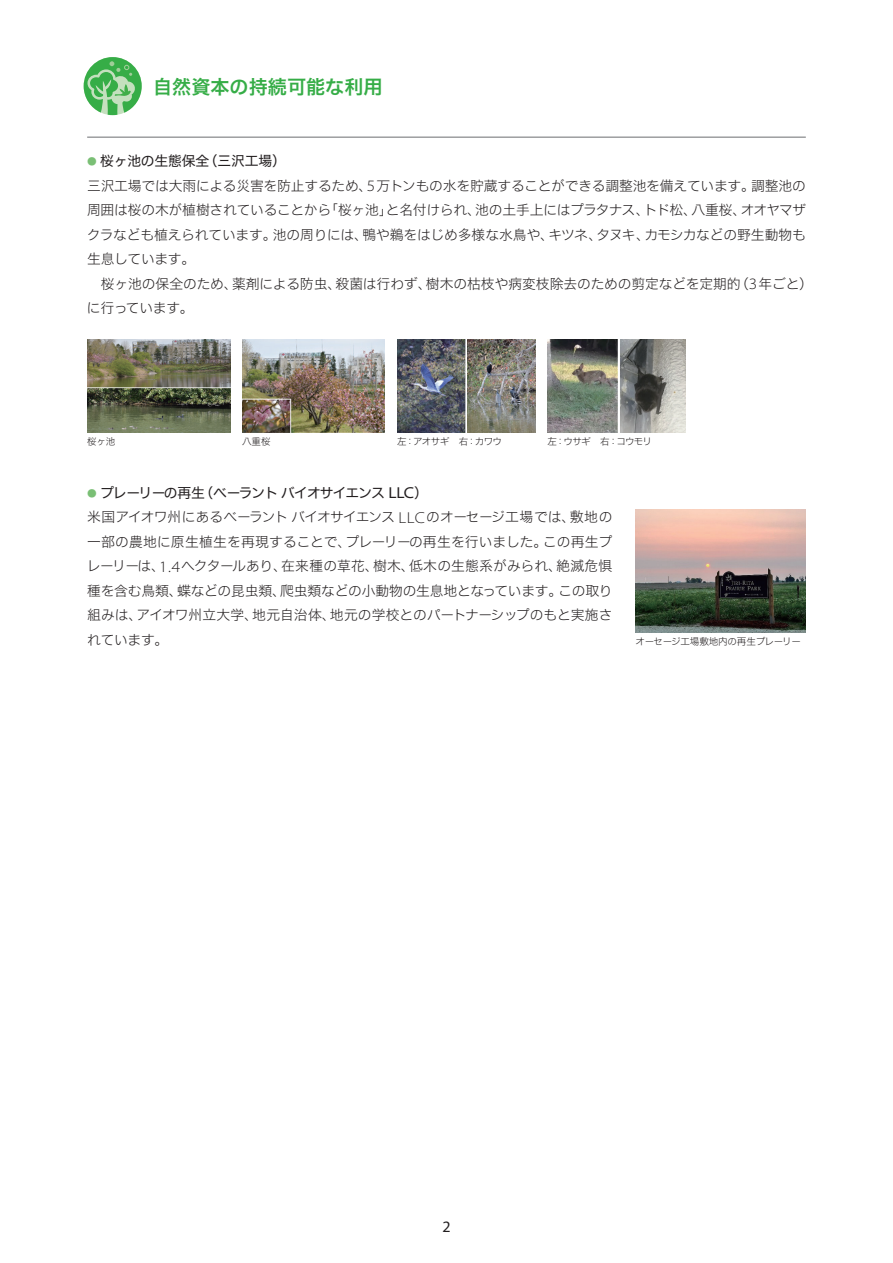
<style>
.page{position:relative;width:893px;height:1263px;background:#fff}
.page>*{position:absolute;margin:0;border:0;box-sizing:border-box;transform-origin:0 0}
.SDB大タイトル2nd{font:19.2px "Hira Kaku Std N W6";color:#36ad47}
.t1{font:15.9px "Myriad Pro";color:#231f20}
.本文{font:13.8px/24.5px "Hira Kak ADK Std W2";letter-spacing:-.025em;color:#231f20;text-align:justify}
.本文-2{font:13.8px/24.5px "Hira Kaku Std N W2";letter-spacing:-.005em;color:#231f20}
.中見出し{font:13.8px "Hira Kak ADK Std W4";letter-spacing:-.07em;color:#231f20}
.中見出し-2{font:13.8px "Hira Kaku Std N W4";letter-spacing:-.01em;color:#231f20}
.キャプション{font:9.6px "Hira Kak ADK Std W2";letter-spacing:-.075em;color:#231f20}
.キャプション-2{font:9.6px "Hira Kaku Std N W2";color:#231f20}
.s1{font-family:"Hira Kak ADK Std W6"}
.s2{font-size:9.6px;color:#7abf75}
.s3{font-family:"Hira Kak ADK Std W4"}
.s4{font-family:"Hira Kaku Std N W2"}
.s5{font-family:"Myriad Pro";font-weight:300;font-stretch:semi-expanded;font-size:15.9px}
.s6{font-family:"Hira Kak ADK Std W2"}
.s7{font-family:"Hira Kaku Std N W4";font-size:9.6px;color:#7abf75}
.s8{font-family:"Hira Kaku Std N W4"}
.s9{font-family:"Myriad Pro";font-stretch:semi-expanded;font-size:15.9px}
</style>
<div class="page">
<img style="left:87px;top:339px;width:143px;height:94px">
<img style="left:242px;top:339px;width:143px;height:94px">
<img style="left:397px;top:339px;width:138px;height:94px">
<img style="left:547px;top:339px;width:139px;height:94px">
<img style="left:636px;top:509px;width:170px;height:123px">
<hr style="left:87px;top:137px;width:719px;height:1px;background:#6c6d70">
<svg style="left:84px;top:57px;width:58px;height:58px"></svg>
<p class="SDB大タイトル2nd" style="left:153px;top:72px;width:231px">自然資本<span class="s1">の</span>持続可能<span class="s1">な</span>利用</p>
<p class="中見出し-2" style="left:87px;top:151px;width:200px"><span class="s2">●</span> 桜<span class="s3">ヶ</span>池<span class="s3">の</span>生態保全（三沢工場）</p>
<p class="本文" style="left:87px;top:173px;width:720px"><span class="s4">三沢工場</span>では<span class="s4">大雨</span>による<span class="s4">災害</span>を<span class="s4">防止</span>するため<span class="s4">、</span><span class="s5">5</span><span class="s4">万</span>トンもの<span class="s4">水</span>を<span class="s4">貯蔵</span>することができる<span class="s4">調整池</span>を<span class="s4">備</span>えています<span class="s4">。調整池</span>の<span class="s4">周囲</span>は<span class="s4">桜</span>の<span class="s4">木</span>が<span class="s4">植樹</span>されていることから<span class="s4">「桜</span>ヶ<span class="s4">池」</span>と<span class="s4">名付</span>けられ<span class="s4">、池</span>の<span class="s4">土手上</span>にはプラタナス<span class="s4">、</span>トド<span class="s4">松、八重桜、</span>オオヤマザクラなども<span class="s4">植</span>えられています<span class="s4">。池</span>の<span class="s4">周</span>りには<span class="s4">、鴨</span>や<span class="s4">鵜</span>をはじめ<span class="s4">多様</span>な<span class="s4">水鳥</span>や<span class="s4">、</span>キツネ<span class="s4">、</span>タヌキ<span class="s4">、</span>カモシカなどの<span class="s4">野生動物</span>も<span class="s4">生息</span>しています<span class="s4">。</span></p>
<p class="本文-2" style="left:87px;top:271px;width:728px">　桜<span class="s6">ヶ</span>池<span class="s6">の</span>保全<span class="s6">のため</span>、薬剤<span class="s6">による</span>防虫、殺菌<span class="s6">は</span>行<span class="s6">わず</span>、樹木<span class="s6">の</span>枯枝<span class="s6">や</span>病変枝除去<span class="s6">のための</span>剪定<span class="s6">などを</span>定期的（<span class="s5">3</span>年<span class="s6">ごと</span>）<span class="s6">に</span>行<span class="s6">っています</span>。</p>
<p class="キャプション-2" style="left:87px;top:434px;width:30px">桜<span class="s6">ヶ</span>池</p>
<p class="キャプション-2" style="left:242px;top:434px;width:30px">八重桜</p>
<p class="キャプション" style="left:397px;top:436px;width:107px"><span class="s4">左：</span>アオサギ<span class="s4">　右：</span>カワウ</p>
<p class="キャプション" style="left:547px;top:436px;width:106px"><span class="s4">左：</span>ウサギ<span class="s4">　右：</span>コウモリ</p>
<p class="中見出し" style="left:87px;top:484px;width:342px"><span class="s7">●</span> プレーリーの<span class="s8">再生（</span>ベーラントバイオサイエンス <span class="s9">LLC</span><span class="s8">）</span></p>
<p class="本文" style="left:87px;top:505px;width:527px"><span class="s4">米国</span>アイオワ<span class="s4">州</span>にあるベーラントバイオサイエンス <span class="s5">LLC</span>のオーセージ<span class="s4">工場</span>では<span class="s4">、敷地</span>の<span class="s4">一部</span>の<span class="s4">農地</span>に<span class="s4">原生植生</span>を<span class="s4">再現</span>することで<span class="s4">、</span>プレーリーの<span class="s4">再生</span>を<span class="s4">行</span>いました<span class="s4">。</span>この<span class="s4">再生</span>プレーリーは<span class="s4">、</span><span class="s5">1.4</span>ヘクタールあり<span class="s4">、在来種</span>の<span class="s4">草花、樹木、低木</span>の<span class="s4">生態系</span>がみられ<span class="s4">、絶滅危惧種</span>を<span class="s4">含</span>む<span class="s4">鳥類、蝶</span>などの<span class="s4">昆虫類、爬虫類</span>などの<span class="s4">小動物</span>の<span class="s4">生息地</span>となっています<span class="s4">。</span>この<span class="s4">取</span>り<span class="s4">組</span>みは<span class="s4">、</span>アイオワ<span class="s4">州立大学、地元自治体、地元</span>の<span class="s4">学校</span>とのパートナーシップのもと<span class="s4">実施</span>されています<span class="s4">。</span></p>
<p class="キャプション" style="left:636px;top:635px;width:167px">オーセージ<span class="s4">工場敷地内</span>の<span class="s4">再生</span>プレーリー</p>
<p class="t1" style="left:442px;top:1216px;width:10px">2</p>
</div>
